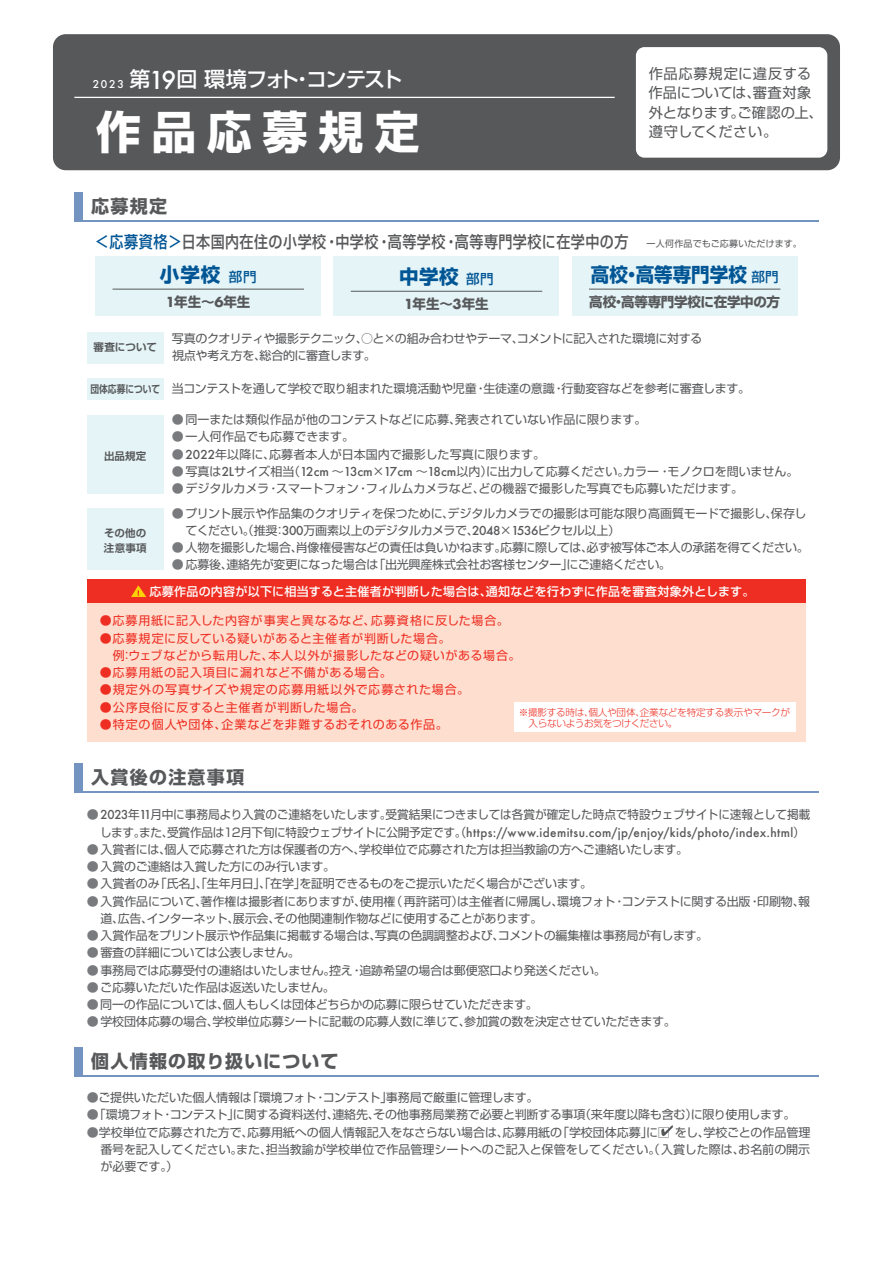
<style>
.page{position:relative;width:893px;height:1263px;background:#fff}
.page>*{position:absolute;margin:0;border:0;box-sizing:border-box;transform-origin:0 0}
.t1{font:45px "Shin Go Pro Bold 90 pv RKSJ H";letter-spacing:.24em;color:#fff}
.t2{font:21px "Shin Go Pro Medium 90 pv RKSJ H";letter-spacing:-.09em;color:#fff}
.t3{font:19.5px "Shin Go Pro Bold 90 pv RKSJ H";color:#005595;scale:.95 1}
.t4{font:19.5px "Shin Go Pro Bold 90 pv RKSJ H";color:#005595}
.t5{font:18px "Shin Go Pro Bold 90 pv RKSJ H";letter-spacing:.07em;color:#57585a}
.t6{font:16.5px "Shin Go Pro Medium 90 pv RKSJ H";letter-spacing:.04em;color:#57585a;scale:.85 1}
.t7{font:14.25px/19.5px "Shin Go Pro Regular 90 pv RKSJ H";letter-spacing:.005em;color:#57585a}
.t8{font:13.5px "Shin Go Pro Bold 90 pv RKSJ H";letter-spacing:-.015em;color:#57585a}
.t9{font:12px/17.2px "Shin Go Pro Regular 90 pv RKSJ H";letter-spacing:-.02em;color:#57585a}
.t10{font:12px/17.2px "Shin Go Pro Regular 90 pv RKSJ H";letter-spacing:.055em;color:#ee2e22}
.t11{font:12px "Shin Go Pro Regular 90 pv RKSJ H";color:#57585a}
.t12{font:500 12px "Futura";letter-spacing:.035em;color:#57585a}
.t13{font:12px "Shin Go Pro Medium 90 pv RKSJ H";letter-spacing:.02em;color:#fff}
.t14{font:12px "Shin Go Pro Regular 90 pv RKSJ H";letter-spacing:.005em;color:#57585a}
.t15{font:10.5px/15px "Shin Go Pro De Bold 90 pv RKSJ H";letter-spacing:.01em;color:#57585a}
.t16{font:10.5px "Shin Go Pro De Bold 90 pv RKSJ H";letter-spacing:.01em;color:#57585a;scale:.83 1}
.t17{font:9.6px/11.2px "Shin Go Pro Light 90 pv RKSJ H";letter-spacing:-.025em;color:#ee2e22}
.t18{font:9px "Shin Go Pro Regular 90 pv RKSJ H";letter-spacing:.015em;color:#57585a}
.s1{font-family:"Futura";font-weight:500;font-size:10.5px}
.s2{font-family:"Futura";font-weight:500;font-size:24px}
.s3{color:#005595}
.s4{font-family:"Shin Go Pro Medium 90 pv RKSJ H";font-size:13.5px}
.s5{font-family:"Futura";font-weight:700}
.s6{color:#787a7d}
.s7{font-family:"Futura";font-weight:500}
.s8{font-family:"Shin Go Pro Regular 90 pv RKSJ H";font-weight:400}
</style>
<div class="page">
<div style="left:53px;top:34px;width:787px;height:136px;background:#57585a;border-radius:13px"></div>
<hr style="left:74px;top:97px;width:540px;height:1px;background:#fff">
<div style="left:636px;top:47px;width:191px;height:111px;background:#fff;border-radius:9px"></div>
<div style="left:87px;top:508px;width:76px;height:62px;background:#e4f4f7"></div>
<div style="left:87px;top:415px;width:76px;height:78px;background:#e4f4f7"></div>
<div style="left:87px;top:379px;width:76px;height:21px;background:#e4f4f7"></div>
<div style="left:87px;top:332px;width:76px;height:32px;background:#e4f4f7"></div>
<div style="left:74px;top:763px;width:9px;height:30px;background:#7393c1"></div>
<hr style="left:74px;top:791px;width:744px;height:2px;background:#7393c1">
<div style="left:74px;top:1047px;width:9px;height:30px;background:#7393c1"></div>
<hr style="left:74px;top:1075px;width:744px;height:2px;background:#7393c1">
<div style="left:74px;top:192px;width:9px;height:30px;background:#7393c1"></div>
<hr style="left:74px;top:221px;width:744px;height:1px;background:#7393c1">
<div style="left:87px;top:582px;width:719px;height:159px;background:#fddecf"></div>
<div style="left:95px;top:256px;width:226px;height:60px;background:#e4f4f7"></div>
<div style="left:334px;top:256px;width:225px;height:60px;background:#e4f4f7"></div>
<div style="left:572px;top:256px;width:225px;height:60px;background:#e4f4f7"></div>
<div style="left:87px;top:580px;width:719px;height:23px;background:#ee2e22"></div>
<svg style="left:661px;top:1125px;width:12px;height:11px"></svg>
<svg style="left:131px;top:585px;width:15px;height:12px"></svg>
<hr style="left:112px;top:289px;width:192px;height:1px;background:#57585a">
<hr style="left:351px;top:291px;width:191px;height:1px;background:#57585a">
<hr style="left:589px;top:289px;width:191px;height:1px;background:#57585a">
<div style="left:514px;top:703px;width:281px;height:29px;background:#fff"></div>
<h2 class="t2" style="left:93px;top:71px;width:311px"><span class="s1">2 0 2 3</span> 第<span class="s2">19</span>回環境フォト・コンテスト</h2>
<h1 class="t1" style="left:96px;top:115px;width:325px">作品応募規定</h1>
<h3 class="t5" style="left:91px;top:200px;width:78px">応募規定</h3>
<h3 class="t6" style="left:95px;top:236px;width:628px"><span class="s3">＜応募資格＞</span>日本国内在住の小学校・中学校・高等学校・高等専門学校に在学中の方</h3>
<p class="t7" style="left:648px;top:65px;width:176px">作品応募規定に違反する作品については、審査対象外となります。ご確認の上、</p>
<p class="t7" style="left:648px;top:124px;width:130px">遵守してください。</p>
<p class="t18" style="left:646px;top:240px;width:157px">一人何作品でもご応募いただけます。</p>
<h3 class="t4" style="left:160px;top:267px;width:98px">小学校 <span class="s4">部門</span></h3>
<h3 class="t4" style="left:399px;top:269px;width:96px">中学校 <span class="s4">部門</span></h3>
<h3 class="t3" style="left:591px;top:267px;width:199px">高校・高等専門学校<span class="s4">部門</span></h3>
<p class="t8" style="left:166px;top:297px;width:86px"><span class="s5">1</span>年生～<span class="s5">6</span>年生</p>
<p class="t8" style="left:589px;top:297px;width:28px">高校</p>
<p class="t8" style="left:404px;top:299px;width:86px"><span class="s5">1</span>年生～<span class="s5">3</span>年生</p>
<p class="t8" style="left:611px;top:297px;width:170px">・高等専門学校に在学中の方</p>
<p class="t15" style="left:94px;top:341px;width:65px">審査について</p>
<p class="t16" style="left:90px;top:385px;width:86px">団体応募について</p>
<p class="t15" style="left:104px;top:450px;width:44px">出品規定</p>
<p class="t15" style="left:104px;top:527px;width:44px">その他の注意事項</p>
<p class="t9" style="left:172px;top:332px;width:532px">写真のクオリティや撮影テクニック、○と×の組み合わせやテーマ、コメントに記入された環境に対する視点や考え方を、総合的に審査します。</p>
<p class="t9" style="left:172px;top:382px;width:579px">当コンテストを通して学校で取り組まれた環境活動や児童・生徒達の意識・行動変容などを参考に審査します。</p>
<p class="t11" style="left:172px;top:415px;width:476px"><span class="s6">●</span> 同一または類似作品が他のコンテストなどに応募、発表されていない作品に限ります。</p>
<p class="t14" style="left:172px;top:432px;width:184px"><span class="s6">●</span> 一人何作品でも応募できます。</p>
<p class="t11" style="left:172px;top:450px;width:374px"><span class="s6">●</span><span class="s7">2022</span>年以降に、応募者本人が日本国内で撮影した写真に限ります。</p>
<p class="t9" style="left:172px;top:464px;width:628px"><span class="s6">●</span> 写真は<span class="s7">2L</span>サイズ相当（<span class="s7">12cm</span> ～<span class="s7">13cm</span>×<span class="s7">17cm</span> ～<span class="s7">18cm</span>以内）に出力して応募ください。カラー・モノクロを問いません。</p>
<p class="t11" style="left:172px;top:484px;width:572px"><span class="s6">●</span> デジタルカメラ・スマートフォン・フィルムカメラなど、どの機器で撮影した写真でも応募いただけます。</p>
<p class="t9" style="left:185px;top:506px;width:622px;text-indent:-13px"><span class="s6">●</span> プリント展示や作品集のクオリティを保つために、デジタルカメラでの撮影は可能な限り高画質モードで撮影し、保存してください。（推奨：<span class="s7">300</span>万画素以上のデジタルカメラで、<span class="s7">2048</span>×<span class="s7">1536</span>ピクセル以上）</p>
<p class="t9" style="left:172px;top:541px;width:638px"><span class="s6">●</span> 人物を撮影した場合、肖像権侵害などの責任は負いかねます。応募に際しては、必ず被写体ご本人の承諾を得てください。</p>
<p class="t9" style="left:172px;top:558px;width:500px"><span class="s6">●</span> 応募後、連絡先が変更になった場合は「出光興産株式会社お客様センター」にご連絡ください。</p>
<p class="t13" style="left:149px;top:587px;width:606px">応募作品の内容が以下に相当すると主催者が判断した場合は、通知などを行わずに作品を審査対象外とします。</p>
<p class="t10" style="left:100px;top:614px;width:410px">●応募用紙に記入した内容が事実と異なるなど、応募資格に反した場合。</p>
<p class="t10" style="left:100px;top:631px;width:422px">●応募規定に反している疑いがあると主催者が判断した場合。<br>　例：ウェブなどから転用した、本人以外が撮影したなどの疑いがある場合。</p>
<p class="t10" style="left:100px;top:666px;width:293px">●応募用紙の記入項目に漏れなど不備がある場合。</p>
<p class="t10" style="left:100px;top:683px;width:371px">●規定外の写真サイズや規定の応募用紙以外で応募された場合。</p>
<p class="t10" style="left:100px;top:700px;width:265px">●公序良俗に反すると主催者が判断した場合。</p>
<p class="t10" style="left:100px;top:717px;width:349px">●特定の個人や団体、企業などを非難するおそれのある作品。</p>
<p class="t17" style="left:518px;top:708px;width:273px">※撮影する時は、個人や団体、企業などを特定する表示やマークが　入らないようお気をつけください。</p>
<h3 class="t5" style="left:91px;top:770px;width:154px">入賞後の注意事項</h3>
<p class="t9" style="left:87px;top:808px;width:725px"><span class="s6">●</span><span class="s7">2023</span>年<span class="s7">11</span>月中に事務局より入賞のご連絡をいたします。受賞結果につきましては各賞が確定した時点で特設ウェブサイトに速報として掲載</p>
<p class="t12" style="left:100px;top:824px;width:706px"><span class="s8">します。また、受賞作品は12月下旬に特設ウェブサイトに公開予定です。（</span>https://www.idemitsu.com/jp/enjoy/kids/photo/index.html<span class="s8">）</span></p>
<p class="t9" style="left:87px;top:842px;width:603px"><span class="s6">●</span> 入賞者には、個人で応募された方は保護者の方へ、学校単位で応募された方は担当教諭の方へご連絡いたします。</p>
<p class="t9" style="left:87px;top:860px;width:250px"><span class="s6">●</span> 入賞のご連絡は入賞した方にのみ行います。</p>
<p class="t9" style="left:87px;top:877px;width:180px"><span class="s6">●</span> 入賞者のみ「氏名」「生年月日」</p>
<p class="t9" style="left:196px;top:877px;width:13px">、</p>
<p class="t9" style="left:258px;top:877px;width:49px">「在学」</p>
<p class="t9" style="left:259px;top:877px;width:13px">、</p>
<p class="t9" style="left:299px;top:877px;width:294px">を証明できるものをご提示いただく場合がございます。</p>
<p class="t9" style="left:100px;top:894px;width:711px;text-indent:-14px"><span class="s6">●</span> 入賞作品について、著作権は撮影者にありますが、使用権（再許諾可）は主催者に帰属し、環境フォト・コンテストに関する出版・印刷物、報道、広告、インターネット、展示会、その他関連制作物などに使用することがあります。</p>
<p class="t9" style="left:87px;top:929px;width:623px"><span class="s6">●</span> 入賞作品をプリント展示や作品集に掲載する場合は、写真の色調調整および、コメントの編集権は事務局が有します。</p>
<p class="t9" style="left:87px;top:946px;width:214px"><span class="s6">●</span> 審査の詳細については公表しません。</p>
<p class="t9" style="left:87px;top:963px;width:520px"><span class="s6">●</span> 事務局では応募受付の連絡はいたしません。控え・追跡希望の場合は郵便窓口より発送ください。</p>
<p class="t9" style="left:87px;top:980px;width:249px"><span class="s6">●</span> ご応募いただいた作品は返送いたしません。</p>
<p class="t9" style="left:87px;top:998px;width:452px"><span class="s6">●</span> 同一の作品については、個人もしくは団体どちらかの応募に限らせていただきます。</p>
<p class="t9" style="left:87px;top:1015px;width:590px"><span class="s6">●</span> 学校団体応募の場合、学校単位応募シートに記載の応募人数に準じて、参加賞の数を決定させていただきます。</p>
<h3 class="t5" style="left:91px;top:1054px;width:249px">個人情報の取り扱いについて</h3>
<p class="t9" style="left:87px;top:1091px;width:453px"><span class="s6">●</span>ご提供いただいた個人情報は「環境フォト・コンテスト」事務局で厳重に管理します。</p>
<p class="t9" style="left:87px;top:1108px;width:710px"><span class="s6">●</span>「環境フォト・コンテスト」に関する資料送付、連絡先、その他事務局業務で必要と判断する事項（来年度以降も含む）に限り使用します。</p>
<p class="t9" style="left:100px;top:1125px;width:711px;text-align:justify;text-indent:-13px"><span class="s6">●</span>学校単位で応募された方で、応募用紙への個人情報記入をなさらない場合は、応募用紙の「学校団体応募」に□ をし、学校ごとの作品管理番号を記入してください。また、担当教諭が学校単位で作品管理シートへのご記入と保管をしてください。（入賞した際は、お名前の開示が必要です。）</p>
</div>
